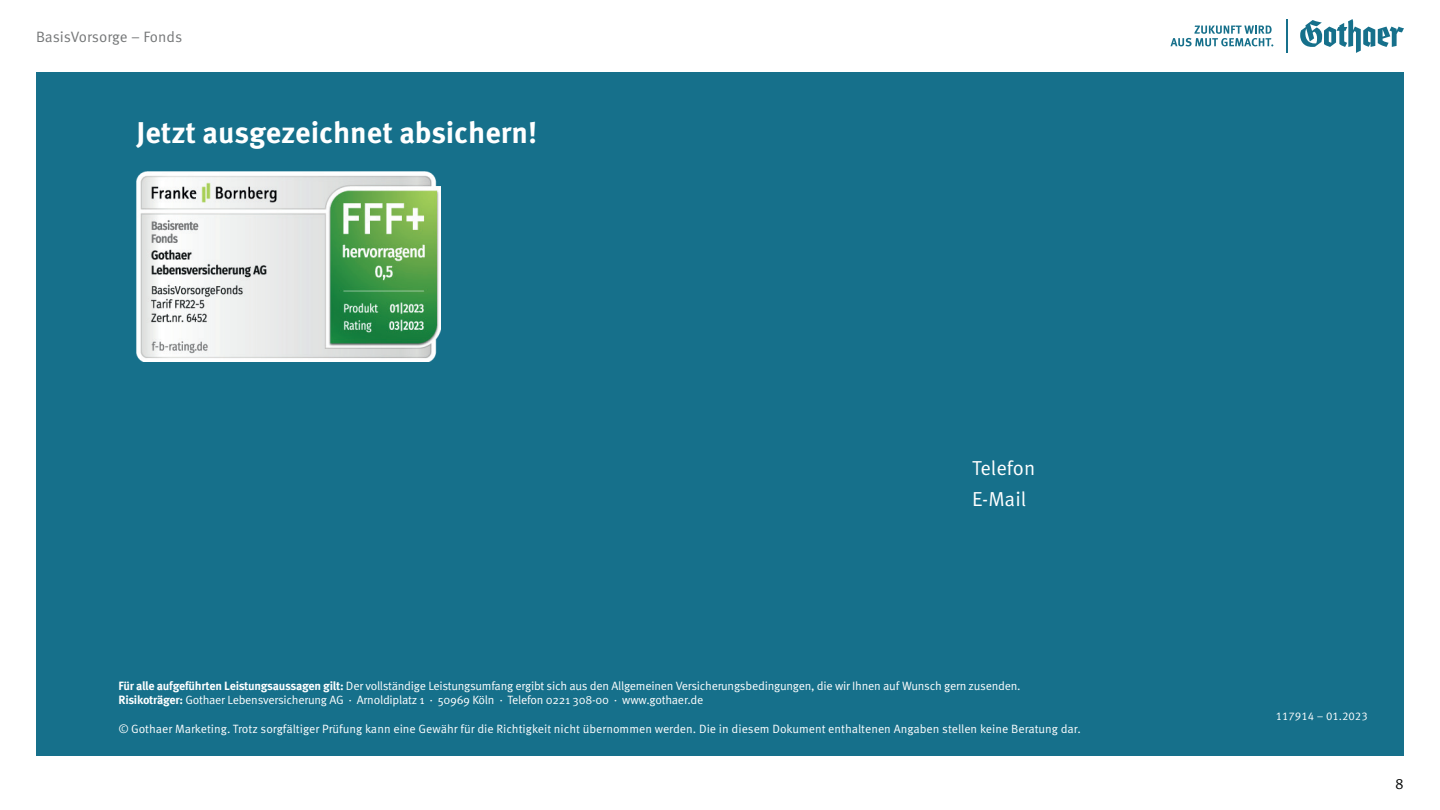
<style>
.page{position:relative;width:1440px;height:810px;background:#fff}
.page>*{position:absolute;margin:0;border:0;box-sizing:border-box;transform-origin:0 0}
.t1{font:700 30px "Meta Pro";color:#fff}
.t2{font:20.25px/31.7px "Meta Pro Norm";color:#fff}
.t3{font:15px "Meta Pro Norm";letter-spacing:-.005em;color:#757778}
.t4{font:15px "Meta Pro Norm";color:#030505}
.t5{font:12px/14.4px "Meta Pro Norm";letter-spacing:-.02em;color:#fff}
.t6{font:12px "Meta Pro Norm";color:#fff}
.t7{font:11.25px "Meta Pro Norm";color:#fff}
.s1{font-family:"Meta Pro";font-weight:700}
</style>
<div class="page">
<div style="left:36px;top:72px;width:1368px;height:684px;background:#16708b"></div>
<img style="left:136px;top:171px;width:305px;height:190px">
<svg style="left:1170px;top:26px;width:103px;height:20px"></svg>
<svg style="left:1300px;top:19px;width:104px;height:34px"></svg>
<hr style="left:1286px;top:19px;width:2px;height:34px;background:#16708b">
<p class="t3" style="left:36px;top:25px;width:148px">BasisVorsorge – Fonds</p>
<h1 class="t1" style="left:136px;top:109px;width:402px">Jetzt ausgezeichnet absichern!</h1>
<h2 class="t2" style="left:972px;top:451px;width:65px">Telefon<br>E-Mail</h2>
<p class="t5" style="left:118px;top:678px;width:904px"><span class="s1">Für alle aufgeführten Leistungsaussagen gilt:</span> Der vollständige Leistungsumfang ergibt sich aus den Allgemeinen Versicherungsbedingungen, die wir Ihnen auf Wunsch gern zusenden.<br><span class="s1">Risikoträger:</span> Gothaer Lebensversicherung AG · Arnoldiplatz 1 · 50969 Köln · Telefon 0221 308-00 · www.gothaer.de</p>
<p class="t6" style="left:118px;top:720px;width:964px">© Gothaer Marketing. Trotz sorgfältiger Prüfung kann eine Gewähr für die Richtigkeit nicht übernommen werden. Die in diesem Dokument enthaltenen Angaben stellen keine Beratung dar.</p>
<p class="t7" style="left:1276px;top:708px;width:94px">117914 – 01.2023</p>
<p class="t4" style="left:1395px;top:772px;width:10px">8</p>
</div>
